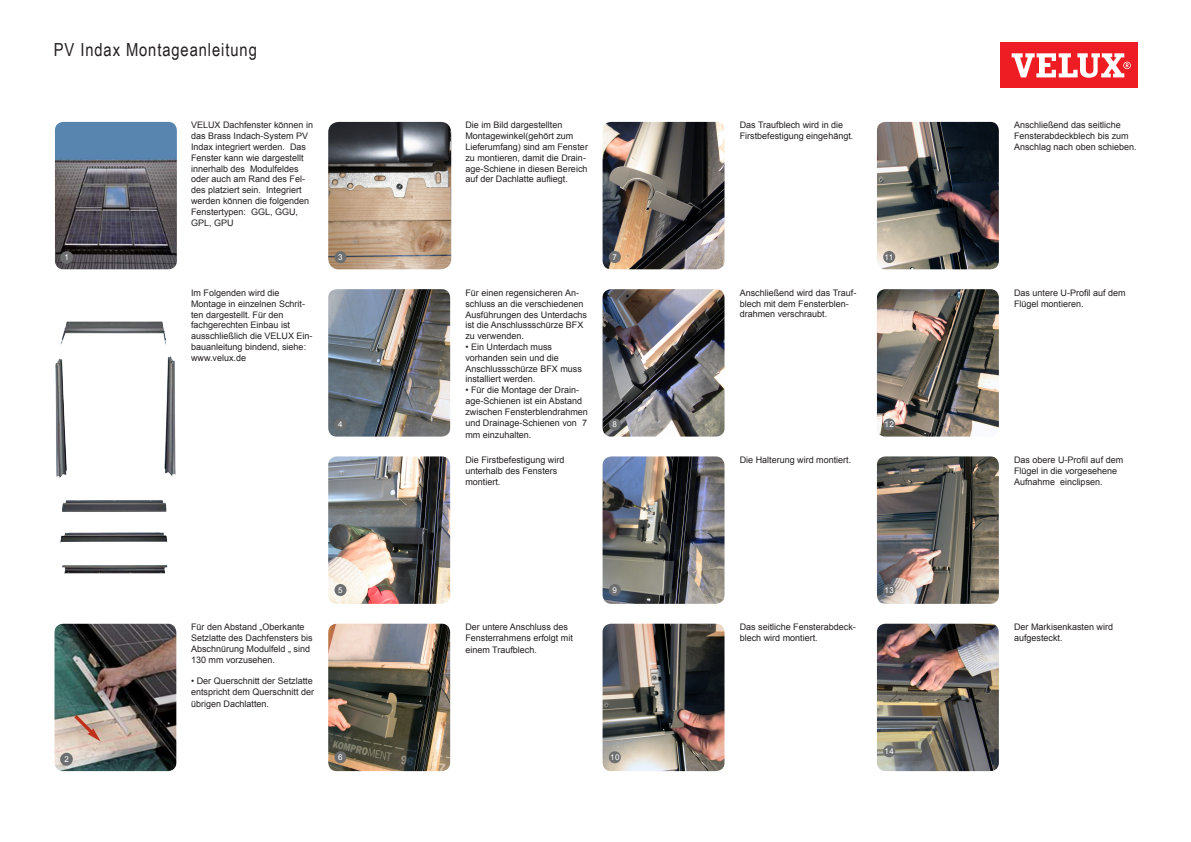
<style>
.page{position:relative;width:1191px;height:842px;background:#fff}
.page>*{position:absolute;margin:0;border:0;box-sizing:border-box;transform-origin:0 0}
.t1{font:18px "Arial Narrow";letter-spacing:.05em;color:#231f20}
.t2{font:9px/10.8px "Arial";color:#231f20}
.t3{font:8px "Arial";letter-spacing:.05em;color:#fff}
</style>
<div class="page">
<img style="left:328px;top:289px;width:122px;height:148px">
<img style="left:328px;top:456px;width:122px;height:148px">
<img style="left:328px;top:624px;width:122px;height:147px">
<img style="left:55px;top:321px;width:121px;height:253px">
<img style="left:55px;top:122px;width:122px;height:147px">
<img style="left:54px;top:624px;width:122px;height:147px">
<div style="left:61px;top:753px;width:12px;height:12px;background:#6d6e70;border-radius:50%"></div>
<div style="left:61px;top:251px;width:12px;height:12px;background:#6d6e70;border-radius:50%"></div>
<div style="left:334px;top:418px;width:12px;height:12px;background:#6d6e70;border-radius:50%"></div>
<div style="left:334px;top:584px;width:12px;height:12px;background:#6d6e70;border-radius:50%"></div>
<div style="left:334px;top:751px;width:12px;height:12px;background:#6d6e70;border-radius:50%"></div>
<img style="left:602px;top:122px;width:122px;height:147px">
<div style="left:609px;top:251px;width:12px;height:12px;background:#6d6e70;border-radius:50%"></div>
<img style="left:602px;top:289px;width:122px;height:148px">
<div style="left:609px;top:418px;width:12px;height:12px;background:#6d6e70;border-radius:50%"></div>
<img style="left:602px;top:456px;width:122px;height:148px">
<div style="left:609px;top:584px;width:12px;height:12px;background:#6d6e70;border-radius:50%"></div>
<img style="left:602px;top:624px;width:122px;height:147px">
<div style="left:609px;top:751px;width:12px;height:12px;background:#6d6e70;border-radius:50%"></div>
<img style="left:877px;top:122px;width:122px;height:147px">
<div style="left:883px;top:251px;width:12px;height:12px;background:#6d6e70;border-radius:50%"></div>
<img style="left:877px;top:289px;width:122px;height:148px">
<div style="left:883px;top:418px;width:12px;height:12px;background:#6d6e70;border-radius:50%"></div>
<img style="left:877px;top:456px;width:122px;height:148px">
<div style="left:883px;top:584px;width:12px;height:12px;background:#6d6e70;border-radius:50%"></div>
<img style="left:877px;top:624px;width:122px;height:147px">
<div style="left:883px;top:745px;width:12px;height:12px;background:#6d6e70;border-radius:50%"></div>
<img style="left:328px;top:122px;width:123px;height:147px">
<div style="left:334px;top:251px;width:12px;height:12px;background:#6d6e70;border-radius:50%"></div>
<div style="left:1000px;top:43px;width:137px;height:45px;background:#ee1d23"></div>
<svg style="left:1011px;top:53px;width:119px;height:25px"></svg>
<p class="t1" style="left:54px;top:36px;width:204px">PV Indax Montageanleitung</p>
<p class="t3" style="left:64px;top:252px;width:6px">1</p>
<p class="t3" style="left:64px;top:754px;width:6px">2</p>
<p class="t2" style="left:191px;top:120px;width:124px">VELUX Dachfenster können in das Brass Indach-System PV<br>Indax integriert werden. Das<br>Fenster kann wie dargestellt innerhalb des Modulfeldes oder auch am Rand des Fel&shy;des platziert sein. Integriert werden können die folgenden<br>Fenstertypen: GGL, GGU,<br>GPL, GPU</p>
<p class="t2" style="left:465px;top:120px;width:124px">Die im Bild dargestellten<br>Montagewinkel(gehört zum<br>Lieferumfang) sind am Fenster zu montieren, damit die Drain&shy;age-Schiene in diesen Bereich auf der Dachlatte aufliegt.</p>
<p class="t2" style="left:739px;top:120px;width:115px">Das Traufblech wird in die<br>Firstbefestigung eingehängt.</p>
<p class="t2" style="left:1014px;top:120px;width:124px">Anschließend das seitliche<br>Fensterabdeckblech bis zum<br>Anschlag nach oben schieben.</p>
<p class="t2" style="left:191px;top:287px;width:123px">Im Folgenden wird die<br>Montage in einzelnen Schrit&shy;ten dargestellt. Für den fachgerechten Einbau ist ausschließlich die VELUX Ein&shy;bauanleitung bindend, siehe:</p>
<p class="t2" style="left:191px;top:352px;width:57px">www.velux.de</p>
<p class="t3" style="left:338px;top:252px;width:6px">3</p>
<p class="t3" style="left:338px;top:419px;width:6px">4</p>
<p class="t2" style="left:191px;top:622px;width:123px">Für den Abstand „Oberkante<br>Setzlatte des Dachfensters bis<br>Abschnürung Modulfeld „ sind<br>130 mm vorzusehen.</p>
<p class="t2" style="left:191px;top:676px;width:124px">• Der Querschnitt der Setzlatte entspricht dem Querschnitt der</p>
<p class="t2" style="left:191px;top:699px;width:80px">übrigen Dachlatten.</p>
<p class="t3" style="left:338px;top:585px;width:6px">5</p>
<p class="t3" style="left:338px;top:752px;width:6px">6</p>
<p class="t2" style="left:465px;top:287px;width:123px">Für einen regensicheren An&shy;schluss an die verschiedenen<br>Ausführungen des Unterdachs ist die Anschlussschürze BFX zu verwenden.</p>
<p class="t2" style="left:465px;top:341px;width:118px">• Ein Unterdach muss vorhanden sein und die<br>Anschlussschürze BFX muss installiert werden.</p>
<p class="t2" style="left:465px;top:385px;width:124px">• Für die Montage der Drain&shy;age-Schienen ist ein Abstand zwischen Fensterblendrahmen und Drainage-Schienen von 7</p>
<p class="t2" style="left:465px;top:429px;width:68px">mm einzuhalten.</p>
<p class="t2" style="left:465px;top:454px;width:101px">Die Firstbefestigung wird</p>
<p class="t2" style="left:465px;top:465px;width:94px">unterhalb des Fensters</p>
<p class="t2" style="left:465px;top:476px;width:37px">montiert.</p>
<p class="t3" style="left:612px;top:252px;width:6px">7</p>
<p class="t3" style="left:612px;top:419px;width:6px">8</p>
<p class="t2" style="left:465px;top:622px;width:109px">Der untere Anschluss des<br>Fensterrahmens erfolgt mit</p>
<p class="t2" style="left:465px;top:645px;width:73px">einem Traufblech.</p>
<p class="t3" style="left:612px;top:585px;width:6px">9</p>
<p class="t3" style="left:610px;top:752px;width:11px">10</p>
<p class="t3" style="left:884px;top:252px;width:10px">11</p>
<p class="t2" style="left:739px;top:287px;width:118px">Anschließend wird das Trauf&shy;blech mit dem Fensterblen&shy;drahmen verschraubt.</p>
<p class="t2" style="left:1014px;top:287px;width:113px">Das untere U-Profil auf dem<br>Flügel montieren.</p>
<p class="t3" style="left:884px;top:419px;width:11px">12</p>
<p class="t2" style="left:739px;top:454px;width:113px">Die Halterung wird montiert.</p>
<p class="t2" style="left:1014px;top:454px;width:111px">Das obere U-Profil auf dem<br>Flügel in die vorgesehene<br>Aufnahme einclipsen.</p>
<p class="t3" style="left:884px;top:585px;width:11px">13</p>
<p class="t2" style="left:739px;top:622px;width:118px">Das seitliche Fensterabdeck&shy;blech wird montiert.</p>
<p class="t2" style="left:1014px;top:622px;width:101px">Der Markisenkasten wird aufgesteckt.</p>
<p class="t3" style="left:884px;top:746px;width:11px">14</p>
</div>
